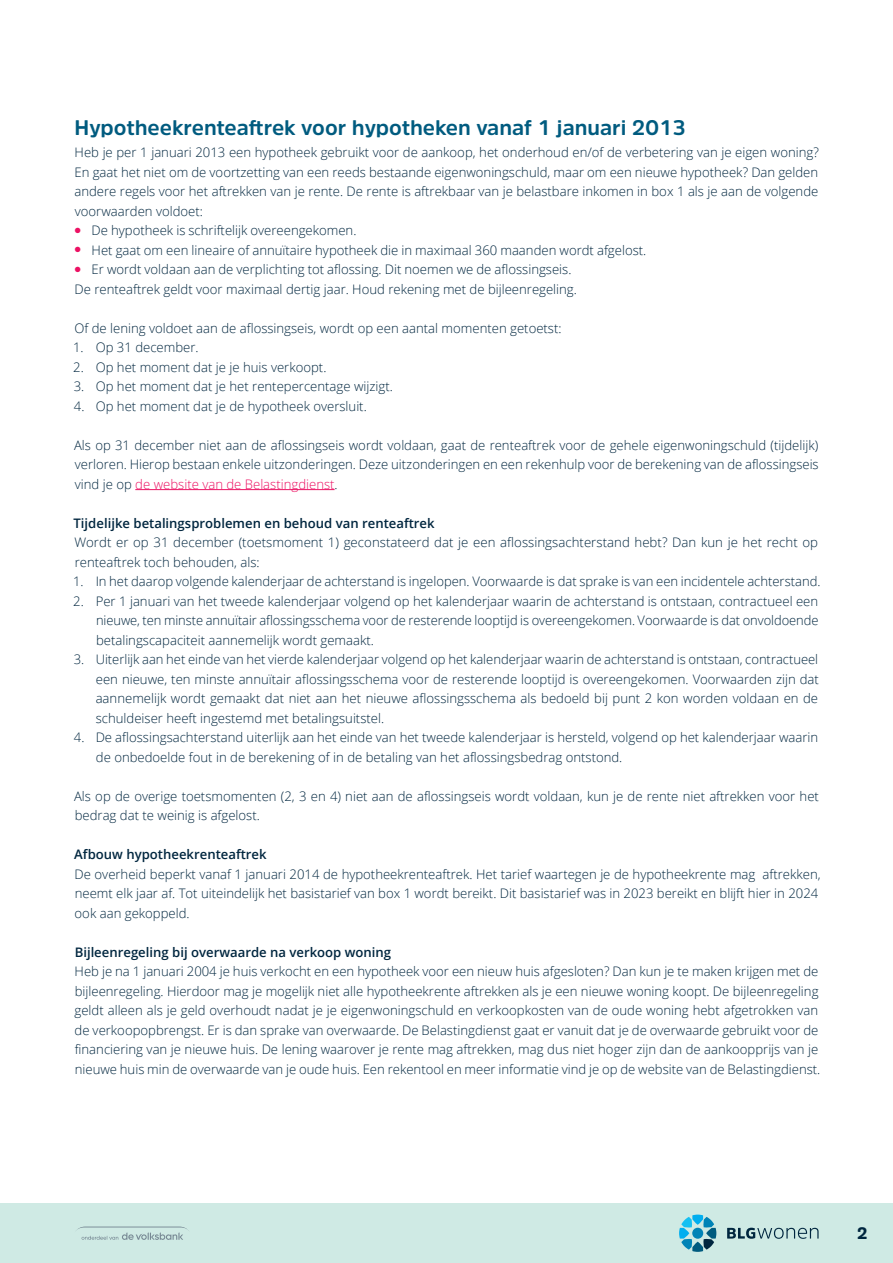
<style>
.page{position:relative;width:893px;height:1263px;background:#fff}
.page>*{position:absolute;margin:0;border:0;box-sizing:border-box;transform-origin:0 0}
.t1{font:700 21px "Amsi Pro";color:#005b7f}
.t2{font:900 16.5px "Amsi Pro";color:#00263f}
.t3{font:300 13.2px/19.5px "Open Sans";color:#00263f}
.t4{font:600 13.2px "Open Sans";color:#00263f}
.s1{color:#ec1163}
</style>
<div class="page">
<div style="left:0;top:1203px;width:893px;height:60px;background:#cfeae4"></div>
<svg style="left:77px;top:1226px;width:112px;height:14px"></svg>
<svg style="left:727px;top:1228px;width:92px;height:11px"></svg>
<svg style="left:679px;top:1214px;width:37px;height:38px"></svg>
<hr style="left:135px;top:489px;width:200px;height:1px;background:#ec1163">
<h1 class="t1" style="left:75px;top:113px;width:613px">Hypotheekrenteaftrek voor hypotheken vanaf 1 januari 2013</h1>
<p class="t3" style="left:74px;top:142px;width:746px;text-align:justify">Heb je per 1 januari 2013 een hypotheek gebruikt voor de aankoop, het onderhoud en/of de verbetering van je eigen woning?<br>En gaat het niet om de voortzetting van een reeds bestaande eigenwoningschuld, maar om een nieuwe hypotheek? Dan gelden andere regels voor het aftrekken van je rente. De rente is aftrekbaar van je belastbare inkomen in box 1 als je aan de volgende voorwaarden voldoet:</p>
<p class="t3" style="left:75px;top:220px;width:283px"><sup>●</sup> De hypotheek is schriftelijk overeengekomen.</p>
<p class="t3" style="left:75px;top:240px;width:573px"><sup>●</sup> Het gaat om een lineaire of annuïtaire hypotheek die in maximaal 360 maanden wordt afgelost.</p>
<p class="t3" style="left:75px;top:259px;width:504px"><sup>●</sup> Er wordt voldaan aan de verplichting tot aflossing. Dit noemen we de aflossingseis.<br>De renteaftrek geldt voor maximaal dertig jaar. Houd rekening met de bijleenregeling.</p>
<p class="t3" style="left:74px;top:318px;width:489px">Of de lening voldoet aan de aflossingseis, wordt op een aantal momenten getoetst:</p>
<p class="t3" style="left:73px;top:337px;width:127px">1. Op 31 december.</p>
<p class="t3" style="left:73px;top:357px;width:255px">2. Op het moment dat je je huis verkoopt.</p>
<p class="t3" style="left:74px;top:376px;width:321px">3. Op het moment dat je het rentepercentage wijzigt.</p>
<p class="t3" style="left:74px;top:396px;width:294px">4. Op het moment dat je de hypotheek oversluit.</p>
<p class="t3" style="left:74px;top:435px;width:746px;text-align:justify">Als op 31 december niet aan de aflossingseis wordt voldaan, gaat de renteaftrek voor de gehele eigenwoningschuld (tijdelijk) verloren. Hierop bestaan enkele uitzonderingen. Deze uitzonderingen en een rekenhulp voor de berekening van de aflossingseis vind je op <span class="s1">de website van de Belastingdienst</span>.</p>
<p class="t4" style="left:74px;top:514px;width:363px">Tijdelijke betalingsproblemen en behoud van renteaftrek</p>
<p class="t3" style="left:74px;top:532px;width:745px">Wordt er op 31 december (toetsmoment 1) geconstateerd dat je een aflossingsachterstand hebt? Dan kun je het recht op renteaftrek toch behouden, als:</p>
<p class="t3" style="left:73px;top:571px;width:749px">1. In het daarop volgende kalenderjaar de achterstand is ingelopen. Voorwaarde is dat sprake is van een incidentele achterstand.</p>
<p class="t3" style="left:96px;top:591px;width:724px;text-align:justify;text-indent:-23px">2. Per 1 januari van het tweede kalenderjaar volgend op het kalenderjaar waarin de achterstand is ontstaan, contractueel een nieuwe, ten minste annuïtair aflossingsschema voor de resterende looptijd is overeengekomen. Voorwaarde is dat onvoldoende betalingscapaciteit aannemelijk wordt gemaakt.</p>
<p class="t3" style="left:96px;top:649px;width:725px;text-align:justify;text-indent:-22px">3. Uiterlijk aan het einde van het vierde kalenderjaar volgend op het kalenderjaar waarin de achterstand is ontstaan, contractueel een nieuwe, ten minste annuïtair aflossingsschema voor de resterende looptijd is overeengekomen. Voorwaarden zijn dat aannemelijk wordt gemaakt dat niet aan het nieuwe aflossingsschema als bedoeld bij punt 2 kon worden voldaan en de schuldeiser heeft ingestemd met betalingsuitstel.</p>
<p class="t3" style="left:96px;top:727px;width:724px;text-indent:-22px">4. De aflossingsachterstand uiterlijk aan het einde van het tweede kalenderjaar is hersteld, volgend op het kalenderjaar waarin de onbedoelde fout in de berekening of in de betaling van het aflossingsbedrag ontstond.</p>
<p class="t3" style="left:74px;top:786px;width:746px">Als op de overige toetsmomenten (2, 3 en 4) niet aan de aflossingseis wordt voldaan, kun je de rente niet aftrekken voor het bedrag dat te weinig is afgelost.</p>
<p class="t4" style="left:74px;top:845px;width:194px">Afbouw hypotheekrenteaftrek</p>
<p class="t3" style="left:75px;top:864px;width:747px">De overheid beperkt vanaf 1 januari 2014 de hypotheekrenteaftrek. Het tarief waartegen je de hypotheekrente mag aftrekken, neemt elk jaar af. Tot uiteindelijk het basistarief van box 1 wordt bereikt. Dit basistarief was in 2023 bereikt en blijft hier in 2024 ook aan gekoppeld.</p>
<p class="t4" style="left:75px;top:943px;width:318px">Bijleenregeling bij overwaarde na verkoop woning</p>
<p class="t3" style="left:75px;top:961px;width:747px">Heb je na 1 januari 2004 je huis verkocht en een hypotheek voor een nieuw huis afgesloten? Dan kun je te maken krijgen met de bijleenregeling. Hierdoor mag je mogelijk niet alle hypotheekrente aftrekken als je een nieuwe woning koopt. De bijleenregeling geldt alleen als je geld overhoudt nadat je je eigenwoningschuld en verkoopkosten van de oude woning hebt afgetrokken van de verkoopopbrengst. Er is dan sprake van overwaarde. De Belastingdienst gaat er vanuit dat je de overwaarde gebruikt voor de financiering van je nieuwe huis. De lening waarover je rente mag aftrekken, mag dus niet hoger zijn dan de aankoopprijs van je nieuwe huis min de overwaarde van je oude huis. Een rekentool en meer informatie vind je op de website van de Belastingdienst.</p>
<p class="t2" style="left:857px;top:1222px;width:12px">2</p>
</div>
